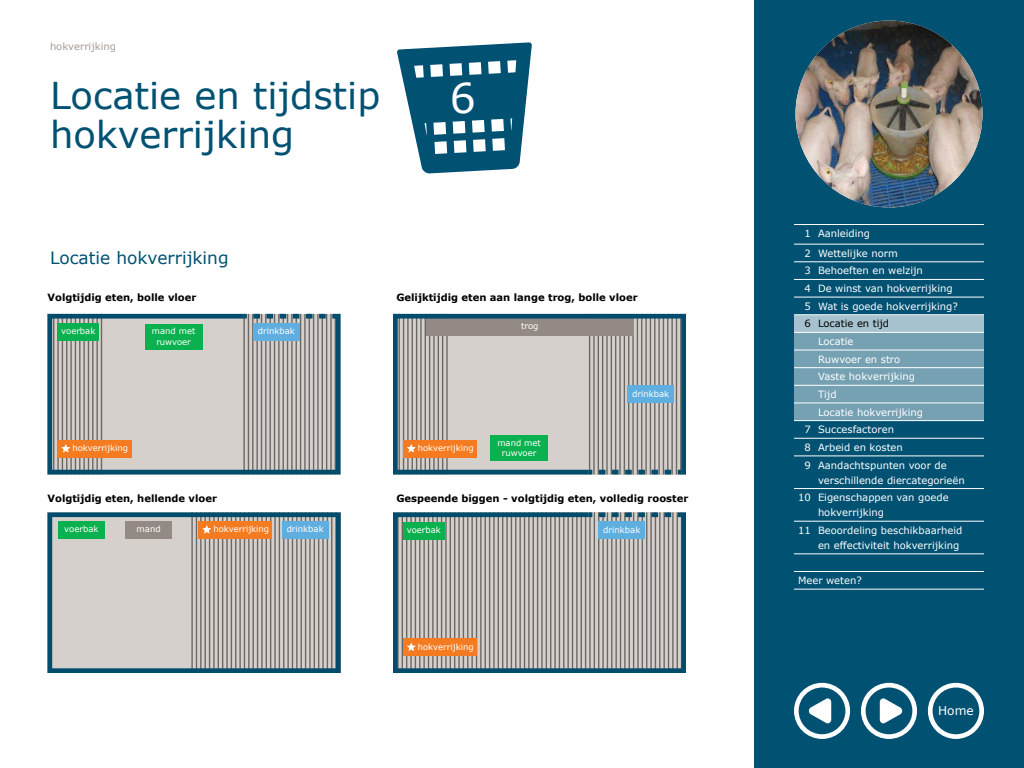
<style>
.page{position:relative;width:1024px;height:768px;background:#fff}
.page>*{position:absolute;margin:0;border:0;box-sizing:border-box;transform-origin:0 0}
.t1{font:41px "Verdana";color:#fff}
.t2{font:37px/39px "Verdana";color:#005172}
.t3{font:17px "Verdana";color:#005172}
.t4{font:12.2px "Verdana";color:#fff}
.t5{font:10px/17.7px "Verdana";color:#fff}
.t6{font:700 10px "Verdana";color:#000}
.t7{font:10px "Verdana";color:#000}
.t8{font:10px "Verdana";color:#a59d95}
.t9{font:8.5px/10.1px "Verdana";color:#fff;text-align:center}
</style>
<div class="page">
<div style="left:754px;top:0;width:270px;height:768px;background:#005172"></div>
<div style="left:794px;top:315px;width:190px;height:17px;background:#a6c2ce"></div>
<div style="left:794px;top:333px;width:190px;height:87px;background:#75a1b3"></div>
<hr style="left:794px;top:244px;width:190px;height:1px;background:#fff">
<hr style="left:794px;top:261px;width:190px;height:1px;background:#fff">
<hr style="left:794px;top:279px;width:190px;height:1px;background:#fff">
<hr style="left:794px;top:297px;width:190px;height:1px;background:#fff">
<hr style="left:794px;top:314px;width:190px;height:1px;background:#fff">
<hr style="left:794px;top:420px;width:190px;height:1px;background:#fff">
<hr style="left:794px;top:438px;width:190px;height:1px;background:#fff">
<hr style="left:794px;top:455px;width:190px;height:1px;background:#fff">
<hr style="left:794px;top:488px;width:190px;height:1px;background:#fff">
<hr style="left:794px;top:521px;width:190px;height:1px;background:#fff">
<hr style="left:794px;top:553px;width:190px;height:1px;background:#fff">
<hr style="left:794px;top:571px;width:190px;height:1px;background:#fff">
<hr style="left:794px;top:589px;width:190px;height:1px;background:#fff">
<hr style="left:794px;top:224px;width:190px;height:1px;background:#fff">
<hr style="left:794px;top:332px;width:190px;height:1px;background:#fff">
<hr style="left:794px;top:350px;width:190px;height:1px;background:#fff">
<hr style="left:794px;top:367px;width:190px;height:1px;background:#fff">
<hr style="left:794px;top:385px;width:190px;height:1px;background:#fff">
<hr style="left:794px;top:402px;width:190px;height:1px;background:#fff">
<img style="left:796px;top:20px;width:186px;height:188px;border-radius:94px">
<div style="left:928px;top:683px;width:56px;height:56px;border:5px solid #fff;border-radius:50%"></div>
<svg style="left:880px;top:698px;width:23px;height:26px"></svg>
<div style="left:861px;top:683px;width:56px;height:56px;border:5px solid #fff;border-radius:50%"></div>
<svg style="left:808px;top:698px;width:23px;height:26px"></svg>
<div style="left:794px;top:683px;width:56px;height:56px;border:5px solid #fff;border-radius:50%"></div>
<svg style="left:397px;top:42px;width:135px;height:132px"></svg>
<svg style="left:48px;top:314px;width:292px;height:160px;background:#b3b5b3"></svg>
<div style="left:58px;top:323px;width:41px;height:18px;background:#0bb14e"></div>
<svg style="left:243px;top:314px;width:4px;height:5px"></svg>
<svg style="left:253px;top:314px;width:83px;height:5px"></svg>
<div style="left:145px;top:324px;width:57px;height:26px;background:#0bb14e"></div>
<div style="left:253px;top:323px;width:46px;height:18px;background:#5eaee0"></div>
<div style="left:58px;top:440px;width:74px;height:17px;background:#f47b20"></div>
<svg style="left:61px;top:444px;width:9px;height:8px"></svg>
<svg style="left:48px;top:512px;width:293px;height:161px;background:#adb1ac"></svg>
<svg style="left:393px;top:314px;width:293px;height:160px;background:#aeafad"></svg>
<svg style="left:589px;top:470px;width:3px;height:4px"></svg>
<svg style="left:599px;top:470px;width:82px;height:4px"></svg>
<div style="left:491px;top:435px;width:57px;height:26px;background:#0bb14e"></div>
<div style="left:628px;top:385px;width:46px;height:18px;background:#5eaee0"></div>
<div style="left:403px;top:440px;width:73px;height:17px;background:#f47b20"></div>
<svg style="left:407px;top:444px;width:9px;height:8px"></svg>
<svg style="left:393px;top:512px;width:293px;height:161px;background:#a2a5a3"></svg>
<svg style="left:589px;top:512px;width:3px;height:5px"></svg>
<svg style="left:599px;top:512px;width:82px;height:5px"></svg>
<div style="left:599px;top:522px;width:46px;height:17px;background:#5eaee0"></div>
<div style="left:403px;top:522px;width:42px;height:17px;background:#0bb14e"></div>
<div style="left:403px;top:639px;width:73px;height:17px;background:#f47b20"></div>
<svg style="left:407px;top:643px;width:9px;height:8px"></svg>
<p class="t8" style="left:50px;top:39px;width:68px">hokverrijking</p>
<h2 class="t2" style="left:50px;top:76px;width:332px">Locatie en tijdstip hokverrijking</h2>
<h1 class="t1" style="left:450px;top:70px;width:28px">6</h1>
<h3 class="t3" style="left:50px;top:246px;width:180px">Locatie hokverrijking</h3>
<p class="t6" style="left:48px;top:290px;width:150px">Volgtijdig eten, bolle vloer</p>
<p class="t6" style="left:396px;top:290px;width:243px">Gelijktijdig eten aan lange trog, bolle vloer</p>
<p class="t9" style="left:61px;top:326px;width:36px">voerbak</p>
<p class="t9" style="left:152px;top:326px;width:45px">mand met ruwvoer</p>
<p class="t9" style="left:258px;top:326px;width:39px">drinkbak</p>
<p class="t9" style="left:72px;top:443px;width:57px">hokverrijking</p>
<p class="t9" style="left:521px;top:321px;width:19px">trog</p>
<p class="t9" style="left:418px;top:443px;width:57px">hokverrijking</p>
<p class="t9" style="left:497px;top:438px;width:45px">mand met ruwvoer</p>
<p class="t9" style="left:632px;top:388px;width:39px">drinkbak</p>
<p class="t6" style="left:48px;top:491px;width:171px">Volgtijdig eten, hellende vloer</p>
<p class="t6" style="left:396px;top:491px;width:293px">Gespeende biggen - volgtijdig eten, volledig rooster</p>
<p class="t9" style="left:64px;top:524px;width:36px">voerbak</p>
<p class="t9" style="left:137px;top:524px;width:26px">mand</p>
<p class="t9" style="left:213px;top:524px;width:57px">hokverrijking</p>
<p class="t9" style="left:287px;top:524px;width:39px">drinkbak</p>
<p class="t9" style="left:407px;top:525px;width:36px">voerbak</p>
<p class="t9" style="left:603px;top:525px;width:39px">drinkbak</p>
<p class="t9" style="left:418px;top:642px;width:57px">hokverrijking</p>
<p class="t5" style="left:804px;top:224px;width:95px;line-height:19.6px">1 Aanleiding<br>2 Wettelijke norm</p>
<p class="t5" style="left:804px;top:262px;width:155px">3 Behoeften en welzijn<br>4 De winst van hokverrijking<br>5 Wat is goede hokverrijking?</p>
<p class="t7" style="left:804px;top:317px;width:86px">6 Locatie en tijd</p>
<p class="t5" style="left:818px;top:332px;width:37px">Locatie</p>
<p class="t5" style="left:818px;top:350px;width:84px">Ruwvoer en stro</p>
<p class="t5" style="left:818px;top:368px;width:99px">Vaste hokverrijking</p>
<p class="t5" style="left:818px;top:385px;width:20px">Tijd</p>
<p class="t5" style="left:818px;top:403px;width:107px">Locatie hokverrijking</p>
<p class="t5" style="left:804px;top:421px;width:91px">7 Succesfactoren</p>
<p class="t5" style="left:804px;top:438px;width:100px">8 Arbeid en kosten</p>
<p class="t5" style="left:804px;top:456px;width:144px">9 Aandachtspunten voor de</p>
<p class="t5" style="left:798px;top:471px;width:168px;text-indent:20px">verschillende diercategorieën<br>10 Eigenschappen van goede</p>
<p class="t5" style="left:798px;top:504px;width:166px;text-indent:20px">hokverrijking<br>11 Beoordeling beschikbaarheid</p>
<p class="t5" style="left:818px;top:536px;width:143px">en effectiviteit hokverrijking</p>
<p class="t5" style="left:798px;top:572px;width:65px">Meer weten?</p>
<p class="t4" style="left:938px;top:702px;width:37px">Home</p>
</div>
